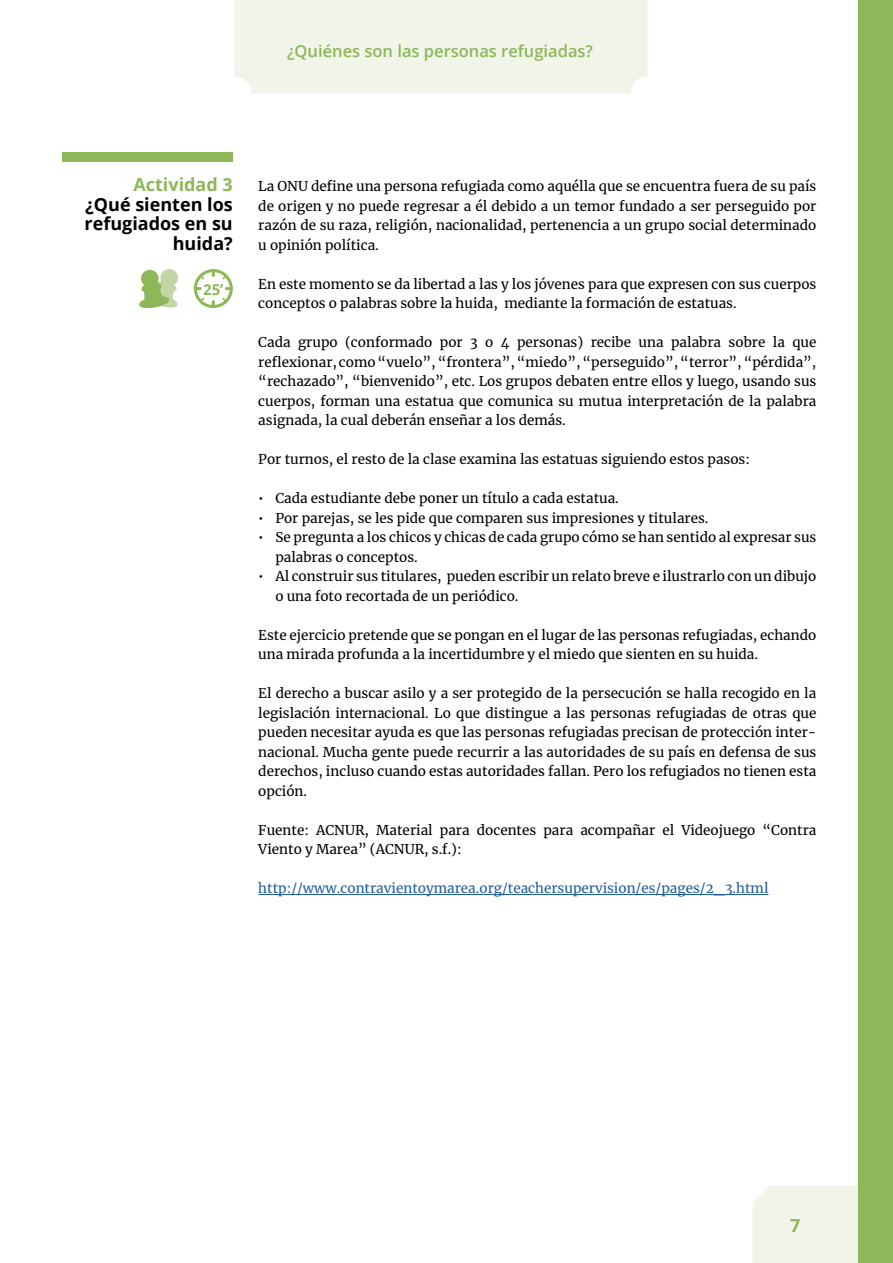
<style>
.page{position:relative;width:893px;height:1263px;background:#fff}
.page>*{position:absolute;margin:0;border:0;box-sizing:border-box;transform-origin:0 0}
.t1{font:700 18px/19.5px "Open Sans";color:#000;text-align:right}
.t2{font:700 18px "Open Sans";color:#8db758}
.t3{font:600 16.5px "Open Sans";color:#8db758}
.t4{font:700 15px "Open Sans";color:#8db758}
.t5{font:13.5px/19.5px "Merriweather";color:#000}
.t6{font:13.5px "Merriweather";color:#215e9e}
</style>
<div class="page">
<div style="left:753px;top:1186px;width:106px;height:77px;background:#f0f4e9"></div>
<div style="left:234px;top:0;width:413px;height:94px;background:#f0f4e9"></div>
<div style="left:859px;top:0;width:34px;height:1263px;background:#8db758"></div>
<div style="left:63px;top:152px;width:170px;height:9px;background:#8db758"></div>
<hr style="left:258px;top:894px;width:510px;height:1px;background:#215e9e">
<svg style="left:194px;top:269px;width:39px;height:39px"></svg>
<svg style="left:139px;top:269px;width:39px;height:39px"></svg>
<p class="t3" style="left:287px;top:40px;width:307px">¿Quiénes son las personas refugiadas?</p>
<h1 class="t2" style="left:133px;top:172px;width:101px">Actividad 3</h1>
<h1 class="t1" style="left:85px;top:194px;width:150px">¿Qué sienten los refugiados en su huida?</h1>
<p class="t4" style="left:203px;top:279px;width:22px">25’</p>
<p class="t5" style="left:258px;top:176px;width:560px;text-align:justify">La ONU define una persona refugiada como aquélla que se encuentra fuera de su país de origen y no puede regresar a él debido a un temor fundado a ser perseguido por razón de su raza, religión, nacionalidad, pertenencia a un grupo social determinado u opinión política.</p>
<p class="t5" style="left:258px;top:273px;width:559px">En este momento se da libertad a las y los jóvenes para que expresen con sus cuerpos conceptos o palabras sobre la huida, mediante la formación de estatuas.</p>
<p class="t5" style="left:258px;top:332px;width:560px;text-align:justify">Cada grupo (conformado por 3 o 4 personas) recibe una palabra sobre la que reflexionar, como “vuelo”, “frontera”, “miedo”, “perseguido”, “terror”, “pérdida”, “rechazado”, “bienvenido”, etc. Los grupos debaten entre ellos y luego, usando sus cuerpos, forman una estatua que comunica su mutua interpretación de la palabra asignada, la cual deberán enseñar a los demás.</p>
<p class="t5" style="left:258px;top:449px;width:493px">Por turnos, el resto de la clase examina las estatuas siguiendo estos pasos:</p>
<p class="t5" style="left:258px;top:488px;width:362px">• Cada estudiante debe poner un título a cada estatua.</p>
<p class="t5" style="left:258px;top:507px;width:452px">• Por parejas, se les pide que comparen sus impresiones y titulares.</p>
<p class="t5" style="left:275px;top:527px;width:543px;text-indent:-17px">• Se pregunta a los chicos y chicas de cada grupo cómo se han sentido al expresar sus palabras o conceptos.</p>
<p class="t5" style="left:275px;top:566px;width:543px;text-indent:-17px">• Al construir sus titulares, pueden escribir un relato breve e ilustrarlo con un dibujo o una foto recortada de un periódico.</p>
<p class="t5" style="left:258px;top:624px;width:560px">Este ejercicio pretende que se pongan en el lugar de las personas refugiadas, echando una mirada profunda a la incertidumbre y el miedo que sienten en su huida.</p>
<p class="t5" style="left:258px;top:683px;width:560px;text-align:justify">El derecho a buscar asilo y a ser protegido de la persecución se halla recogido en la legislación internacional. Lo que distingue a las personas refugiadas de otras que pueden necesitar ayuda es que las personas refugiadas precisan de protección inter&shy;nacional. Mucha gente puede recurrir a las autoridades de su país en defensa de sus derechos, incluso cuando estas autoridades fallan. Pero los refugiados no tienen esta opción.</p>
<p class="t5" style="left:258px;top:819px;width:560px">Fuente: ACNUR, Material para docentes para acompañar el Videojuego “Contra<br>Viento y Marea” (ACNUR, s.f.):</p>
<p class="t6" style="left:258px;top:879px;width:512px">http://www.contravientoymarea.org/teachersupervision/es/pages/2_3.html</p>
<h1 class="t2" style="left:790px;top:1212px;width:12px">7</h1>
</div>
